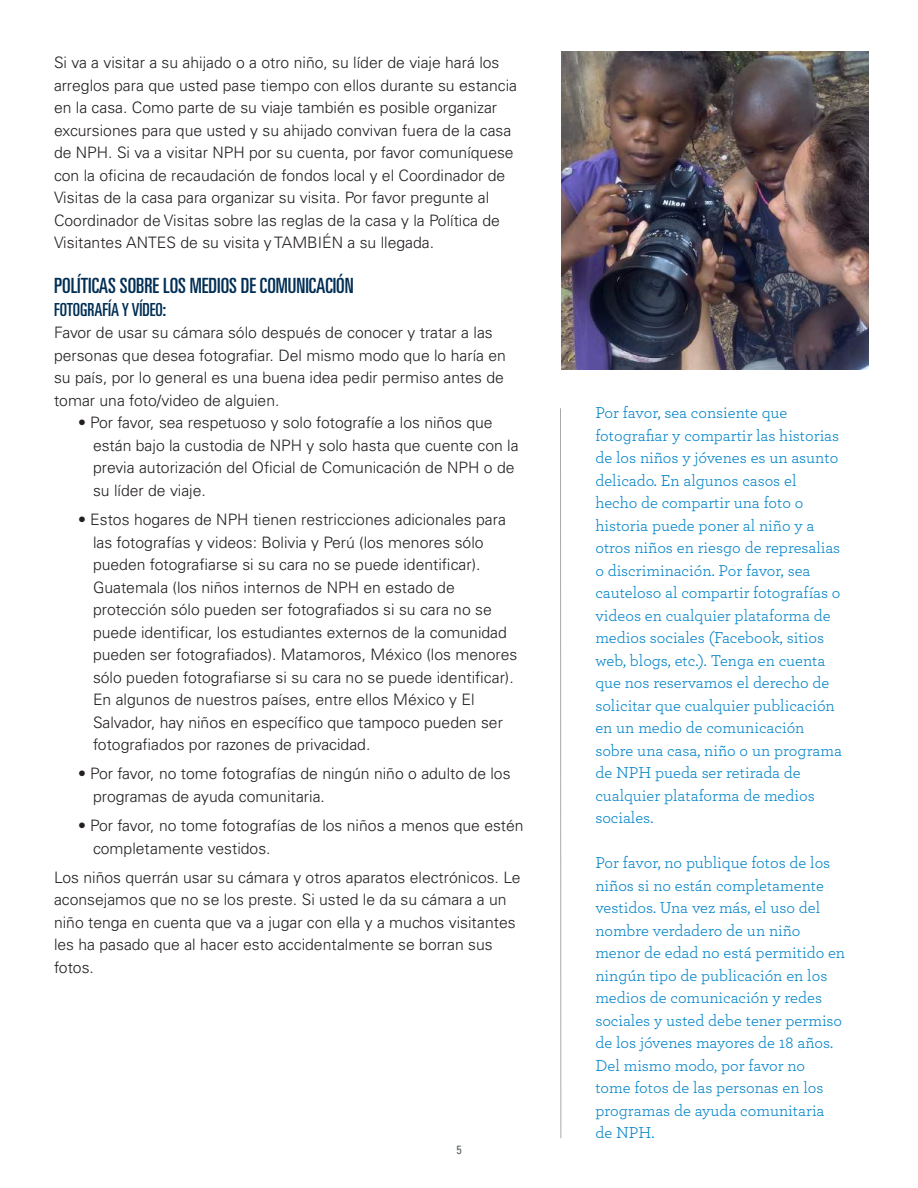
<style>
.page{position:relative;width:918px;height:1188px;background:#fff}
.page>*{position:absolute;margin:0;border:0;box-sizing:border-box;transform-origin:0 0}
.t1{font:ultra-condensed 21px "Univers";color:#002e54}
.t2{font:ultra-condensed 18px "Univers";color:#002e54}
.t3{font:16.5px/22.5px "Archer";color:#0082c8}
.t4{font:300 15.75px/22.5px "Univers";color:#231f20}
.t5{font:condensed 12px "Univers";color:#596261}
</style>
<div class="page">
<hr style="left:560px;top:408px;width:1px;height:730px;background:#a8a9ad">
<img style="left:561px;top:51px;width:307px;height:318px">
<p class="t4" style="left:54px;top:52px;width:465px">Si va a visitar a su ahijado o a otro niño, su líder de viaje hará los arreglos para que usted pase tiempo con ellos durante su estancia en la casa. Como parte de su viaje también es posible organizar excursiones para que usted y su ahijado convivan fuera de la casa de NPH. Si va a visitar NPH por su cuenta, por favor comuníquese con la oficina de recaudación de fondos local y el Coordinador de Visitas de la casa para organizar su visita. Por favor pregunte al Coordinador de Visitas sobre las reglas de la casa y la Política de Visitantes ANTES de su visita y TAMBIÉN a su llegada.</p>
<h1 class="t1" style="left:54px;top:274px;width:301px">POLÍTICAS SOBRE LOS MEDIOS DE COMUNICACIÓN</h1>
<p class="t2" style="left:54px;top:299px;width:114px">FOTOGRAFÍA Y VÍDEO:</p>
<p class="t4" style="left:54px;top:322px;width:453px">Favor de usar su cámara sólo después de conocer y tratar a las personas que desea fotografiar. Del mismo modo que lo haría en su país, por lo general es una buena idea pedir permiso antes de tomar una foto/video de alguien.</p>
<p class="t4" style="left:93px;top:412px;width:427px;text-indent:-15px">• Por favor, sea respetuoso y solo fotografíe a los niños que están bajo la custodia de NPH y solo hasta que cuente con la previa autorización del Oficial de Comunicación de NPH o de su líder de viaje.</p>
<p class="t4" style="left:93px;top:508px;width:426px;text-indent:-15px">• Estos hogares de NPH tienen restricciones adicionales para las fotografías y videos: Bolivia y Perú (los menores sólo pueden fotografiarse si su cara no se puede identificar).<br>Guatemala (los niños internos de NPH en estado de protección sólo pueden ser fotografiados si su cara no se puede identificar, los estudiantes externos de la comunidad pueden ser fotografiados). Matamoros, México (los menores sólo pueden fotografiarse si su cara no se puede identificar).<br>En algunos de nuestros países, entre ellos México y El Salvador, hay niños en específico que tampoco pueden ser fotografiados por razones de privacidad.</p>
<p class="t4" style="left:93px;top:763px;width:419px;text-indent:-15px">• Por favor, no tome fotografías de ningún niño o adulto de los programas de ayuda comunitaria.</p>
<p class="t4" style="left:93px;top:814px;width:432px;text-indent:-15px">• Por favor, no tome fotografías de los niños a menos que estén completamente vestidos.</p>
<p class="t4" style="left:54px;top:866px;width:468px">Los niños querrán usar su cámara y otros aparatos electrónicos. Le aconsejamos que no se los preste. Si usted le da su cámara a un niño tenga en cuenta que va a jugar con ella y a muchos visitantes les ha pasado que al hacer esto accidentalmente se borran sus fotos.</p>
<p class="t5" style="left:456px;top:1143px;width:7px">5</p>
<p class="t3" style="left:595px;top:400px;width:248px">Por favor, sea consiente que fotografiar y compartir las historias de los niños y jóvenes es un asunto delicado. En algunos casos el hecho de compartir una foto o historia puede poner al niño y a otros niños en riesgo de represalias o discriminación. Por favor, sea cauteloso al compartir fotografías o videos en cualquier plataforma de medios sociales (Facebook, sitios web, blogs, etc.). Tenga en cuenta que nos reservamos el derecho de solicitar que cualquier publicación en un medio de comunicación sobre una casa, niño o un programa de NPH pueda ser retirada de cualquier plataforma de medios sociales.</p>
<p class="t3" style="left:595px;top:850px;width:251px">Por favor, no publique fotos de los niños si no están completamente vestidos. Una vez más, el uso del nombre verdadero de un niño menor de edad no está permitido en ningún tipo de publicación en los medios de comunicación y redes sociales y usted debe tener permiso de los jóvenes mayores de 18 años.<br>Del mismo modo, por favor no<br>tome fotos de las personas en los programas de ayuda comunitaria de NPH.</p>
</div>
